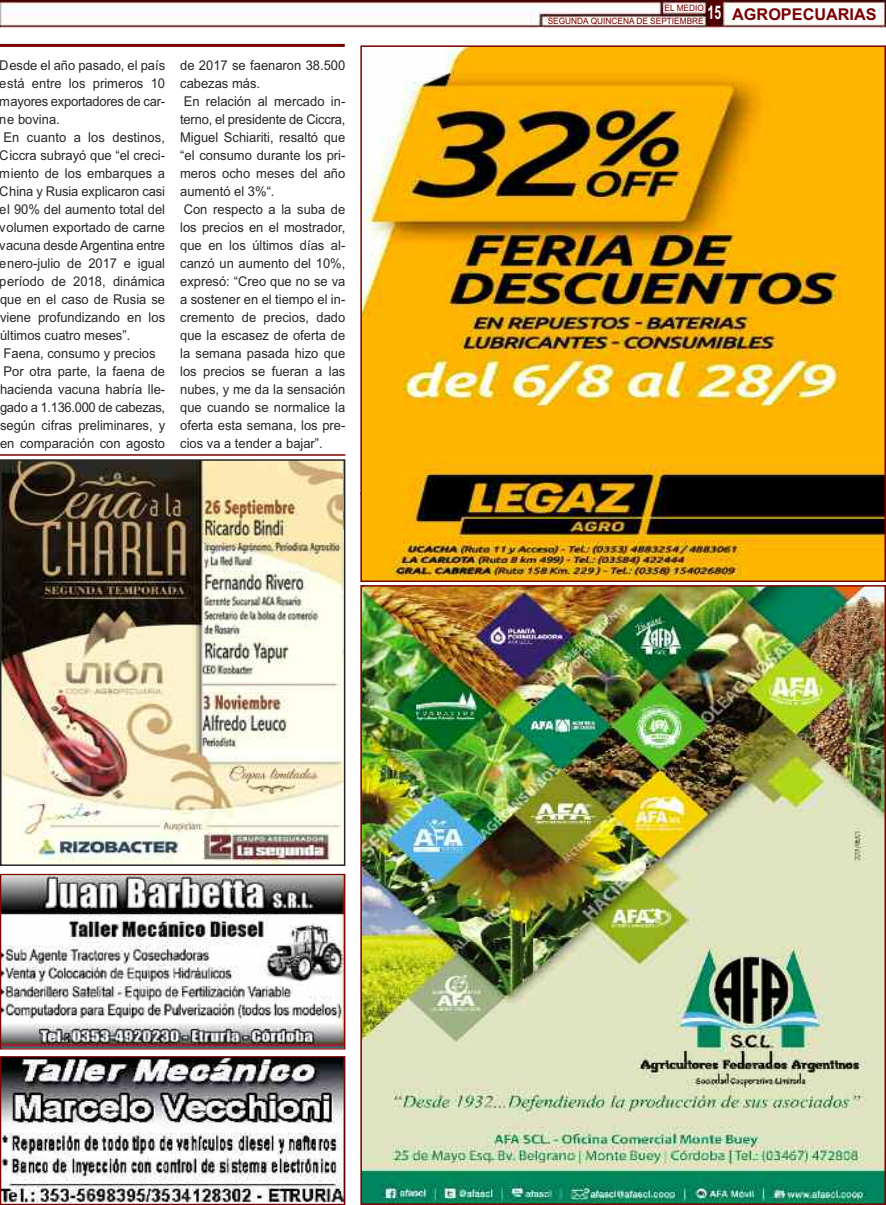
<style>
.page{position:relative;width:886px;height:1205px;background:#fff}
.page>*{position:absolute;margin:0;border:0;box-sizing:border-box;transform-origin:0 0}
.t1{font:700 16.25px "Arial";color:#7a0000}
.t2{font:13.5px/18px "Arial";color:#272627;scale:.96 1}
.t3{font:8.75px/13.2px "Arial";color:#7a0000;scale:.95 1}
</style>
<div class="page">
<img style="left:2px;top:1058px;width:341px;height:144px">
<div style="left:0;top:1056px;width:345px;height:149px;border:1px solid #7a0000"></div>
<img style="left:0;top:0;width:886px;height:27px">
<img style="left:363px;top:588px;width:520px;height:614px">
<div style="left:360px;top:585px;width:526px;height:620px;border:2px solid #7a0000"></div>
<img style="left:2px;top:876px;width:341px;height:171px">
<div style="left:0;top:874px;width:345px;height:175px;border:1px solid #7a0000"></div>
<img style="left:3px;top:462px;width:339px;height:401px">
<div style="left:0;top:459px;width:345px;height:407px;border:2px solid #272627"></div>
<img style="left:363px;top:48px;width:520px;height:531px">
<div style="left:360px;top:45px;width:526px;height:537px;border:2px solid #7a0000"></div>
<hr style="left:0;top:454px;width:345px;height:2px;background:#7a0000">
<hr style="left:0;top:44px;width:345px;height:3px;background:#7a0000">
<p class="t2" style="left:0;top:56px;width:174px">Desde el año pasado, el país está entre los primeros 10 mayores exportadores de car&shy;ne bovina.<br>En cuanto a los destinos,<br>Ciccra subrayó que “el creci&shy;miento de los embarques a<br>China y Rusia explicaron casi el 90% del aumento total del volumen exportado de carne vacuna desde Argentina entre enero-julio de 2017 e igual período de 2018, dinámica que en el caso de Rusia se viene profundizando en los últimos cuatro meses”.<br>Faena, consumo y precios<br>Por otra parte, la faena de hacienda vacuna habría lle&shy;gado a 1.136.000 de cabezas, según cifras preliminares, y en comparación con agosto</p>
<p class="t2" style="left:180px;top:56px;width:174px">de 2017 se faenaron 38.500 cabezas más.<br>En relación al mercado in&shy;terno, el presidente de Ciccra,<br>Miguel Schiariti, resaltó que “el consumo durante los pri&shy;meros ocho meses del año aumentó el 3%“.<br>Con respecto a la suba de los precios en el mostrador, que en los últimos días al&shy;canzó un aumento del 10%, expresó: “Creo que no se va a sostener en el tiempo el in&shy;cremento de precios, dado que la escasez de oferta de la semana pasada hizo que los precios se fueran a las nubes, y me da la sensación que cuando se normalice la oferta esta semana, los pre&shy;cios va a tender a bajar”.</p>
<p class="t3" style="left:548px;top:1px;width:184px;text-indent:117px">EL MEDIO<br>SEGUNDA QUINCENA DE SEPTIEMBRE <sup>15</sup></p>
<p class="t1" style="left:732px;top:5px;width:146px">AGROPECUARIAS</p>
</div>
